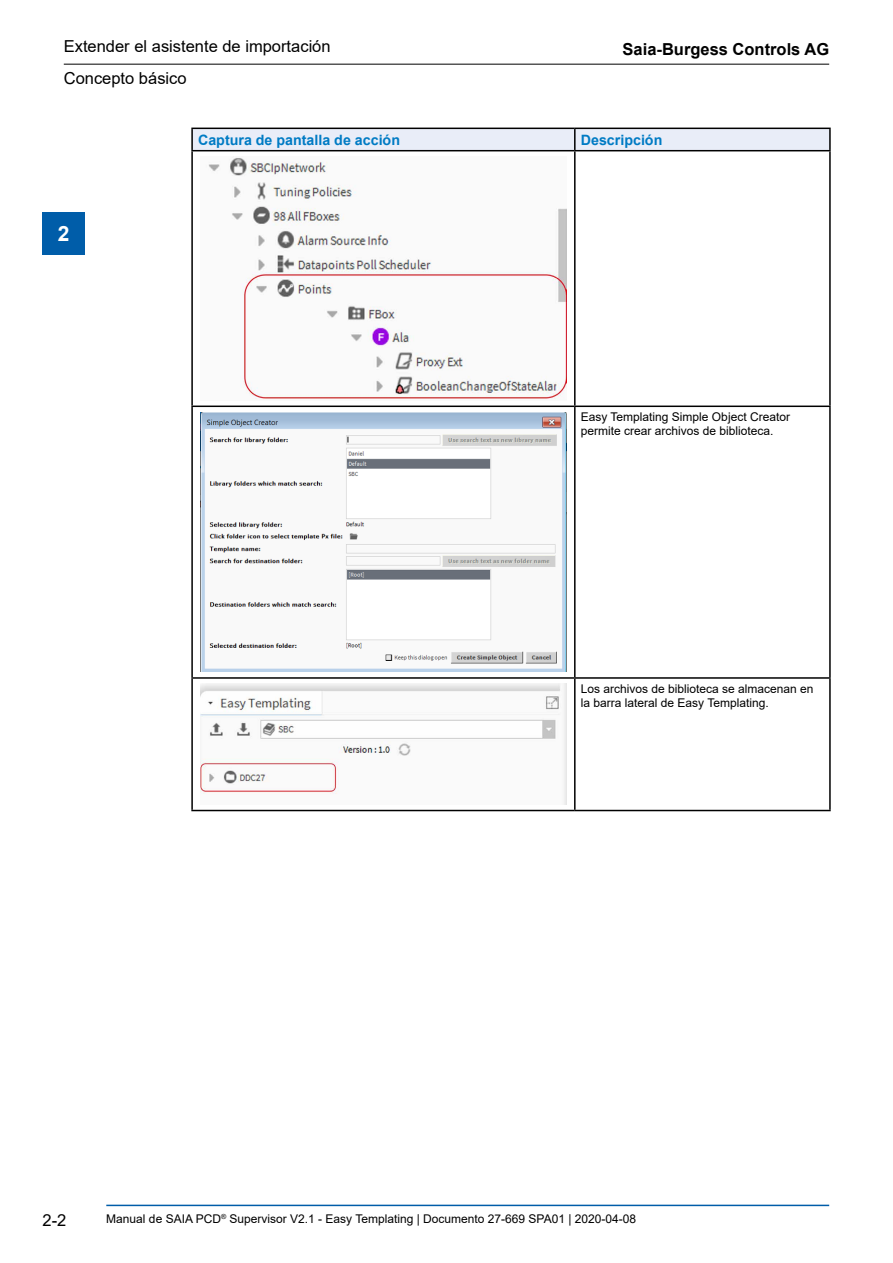
<style>
.page{position:relative;width:893px;height:1263px;background:#fff}
.page>*{position:absolute;margin:0;border:0;box-sizing:border-box;transform-origin:0 0}
.t1{font:700 21px "Arial";color:#fff}
.t2{font:16.5px "Arial";color:#000}
.t3{font:700 16.5px "Arial";color:#000}
.TextTabelle_Kopfzeil{font:700 14.25px "Arial";color:#007bc4}
.TextTabelle_8Pt_-_li{font:12px/14.4px "Arial";color:#000}
</style>
<div class="page">
<hr style="left:64px;top:64px;width:765px;height:1px;background:#000">
<hr style="left:106px;top:1205px;width:723px;height:1px;background:#005da9">
<div style="left:43px;top:213px;width:42px;height:42px;background:#005da9"></div>
<svg style="left:193px;top:129px;width:636px;height:21px;background:#e7ebf6"></svg>
<hr style="left:191px;top:128px;width:384px;height:1px;background:#000">
<hr style="left:191px;top:129px;width:2px;height:21px;background:#000">
<hr style="left:575px;top:128px;width:256px;height:1px;background:#000">
<hr style="left:574px;top:129px;width:2px;height:21px;background:#000">
<hr style="left:829px;top:129px;width:2px;height:21px;background:#000">
<hr style="left:191px;top:150px;width:384px;height:1px;background:#000">
<hr style="left:191px;top:151px;width:2px;height:254px;background:#000">
<hr style="left:575px;top:150px;width:256px;height:1px;background:#000">
<hr style="left:574px;top:151px;width:2px;height:254px;background:#000">
<hr style="left:829px;top:151px;width:2px;height:254px;background:#000">
<hr style="left:191px;top:405px;width:384px;height:2px;background:#000">
<hr style="left:191px;top:407px;width:2px;height:270px;background:#000">
<hr style="left:575px;top:405px;width:256px;height:2px;background:#000">
<hr style="left:574px;top:407px;width:2px;height:270px;background:#000">
<hr style="left:829px;top:407px;width:2px;height:270px;background:#000">
<hr style="left:191px;top:677px;width:384px;height:2px;background:#000">
<hr style="left:191px;top:679px;width:2px;height:131px;background:#000">
<hr style="left:575px;top:677px;width:256px;height:2px;background:#000">
<hr style="left:574px;top:679px;width:2px;height:131px;background:#000">
<hr style="left:829px;top:679px;width:2px;height:131px;background:#000">
<hr style="left:191px;top:810px;width:384px;height:1px;background:#000">
<hr style="left:575px;top:810px;width:256px;height:1px;background:#000">
<img style="left:208px;top:157px;width:358px;height:242px">
<img style="left:201px;top:412px;width:365px;height:260px">
<img style="left:201px;top:684px;width:365px;height:120px">
<h2 class="t2" style="left:64px;top:35px;width:268px">Extender el asistente de importación</h2>
<h2 class="t2" style="left:64px;top:67px;width:124px">Concepto básico</h2>
<h2 class="t3" style="left:623px;top:37px;width:208px">Saia-Burgess Controls AG</h2>
<h1 class="t1" style="left:58px;top:218px;width:13px">2</h1>
<p class="TextTabelle_Kopfzeil" style="left:198px;top:130px;width:203px">Captura de pantalla de acción</p>
<p class="TextTabelle_Kopfzeil" style="left:581px;top:130px;width:83px">Descripción</p>
<p class="TextTabelle_8Pt_-_li" style="left:581px;top:409px;width:211px">Easy Templating Simple Object Creator permite crear archivos de biblioteca.</p>
<p class="TextTabelle_8Pt_-_li" style="left:581px;top:681px;width:234px">Los archivos de biblioteca se almacenan en la barra lateral de Easy Templating.</p>
<h2 class="t2" style="left:43px;top:1209px;width:25px">2-2</h2>
<p class="TextTabelle_8Pt_-_li" style="left:106px;top:1212px;width:531px">Manual de SAIA PCD<sup>®</sup> Supervisor V2.1 - Easy Templating | Documento 27-669 SPA01 | 2020-04-08</p>
</div>
